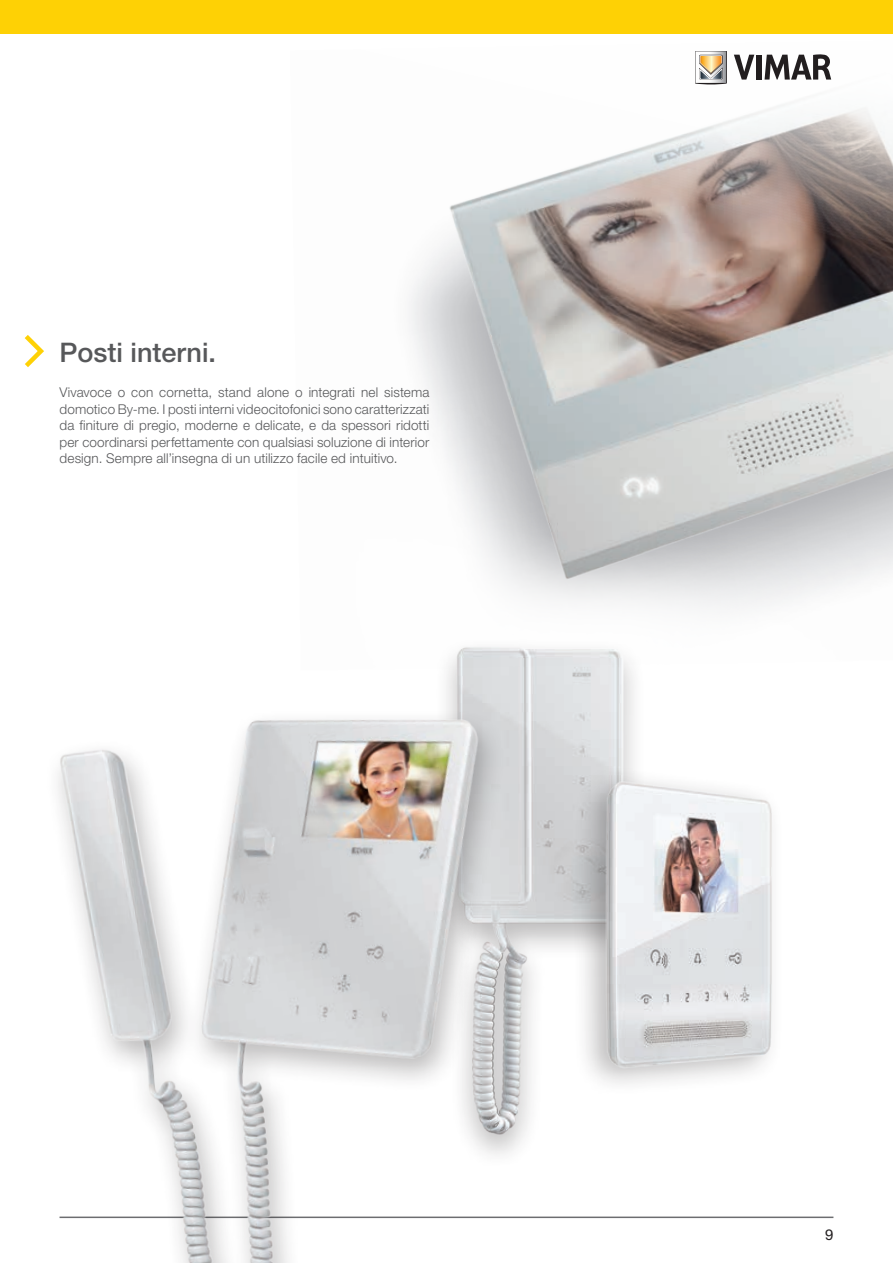
<style>
.page{position:relative;width:893px;height:1263px;background:#fff}
.page>*{position:absolute;margin:0;border:0;box-sizing:border-box;transform-origin:0 0}
.t1{font:500 27px "Helvetica Neue LT Std";color:#57585a}
.t2{font:15px "Helvetica Neue LT Std";color:#231f20}
.t3{font:300 13.5px/16.5px "Helvetica Neue LT Std";letter-spacing:.01em;color:#57585a;text-align:justify}
</style>
<div class="page">
<div style="left:0;top:0;width:893px;height:34px;background:#fed105"></div>
<hr style="left:60px;top:1216px;width:773px;height:2px;background:#6c6d70">
<img style="left:448px;top:671px;width:186px;height:377px">
<img style="left:409px;top:51px;width:484px;height:620px">
<img style="left:57px;top:703px;width:474px;height:560px">
<div style="left:571px;top:765px;width:213px;height:331px;background:#231f20;opacity:.3"></div>
<img style="left:583px;top:750px;width:201px;height:329px">
<svg style="left:24px;top:335px;width:20px;height:32px"></svg>
<h1 class="t1" style="left:60px;top:336px;width:158px">Posti interni.</h1>
<p class="t3" style="left:60px;top:384px;width:371px">Vivavoce o con cornetta, stand alone o integrati nel sistema domotico By-me. I posti interni videocitofonici sono caratterizzati da finiture di pregio, moderne e delicate, e da spessori ridotti per coordinarsi perfettamente con qualsiasi soluzione di interior design. Sempre all’insegna di un utilizzo facile ed intuitivo.</p>
<p class="t2" style="left:825px;top:1225px;width:10px">9</p>
</div>
